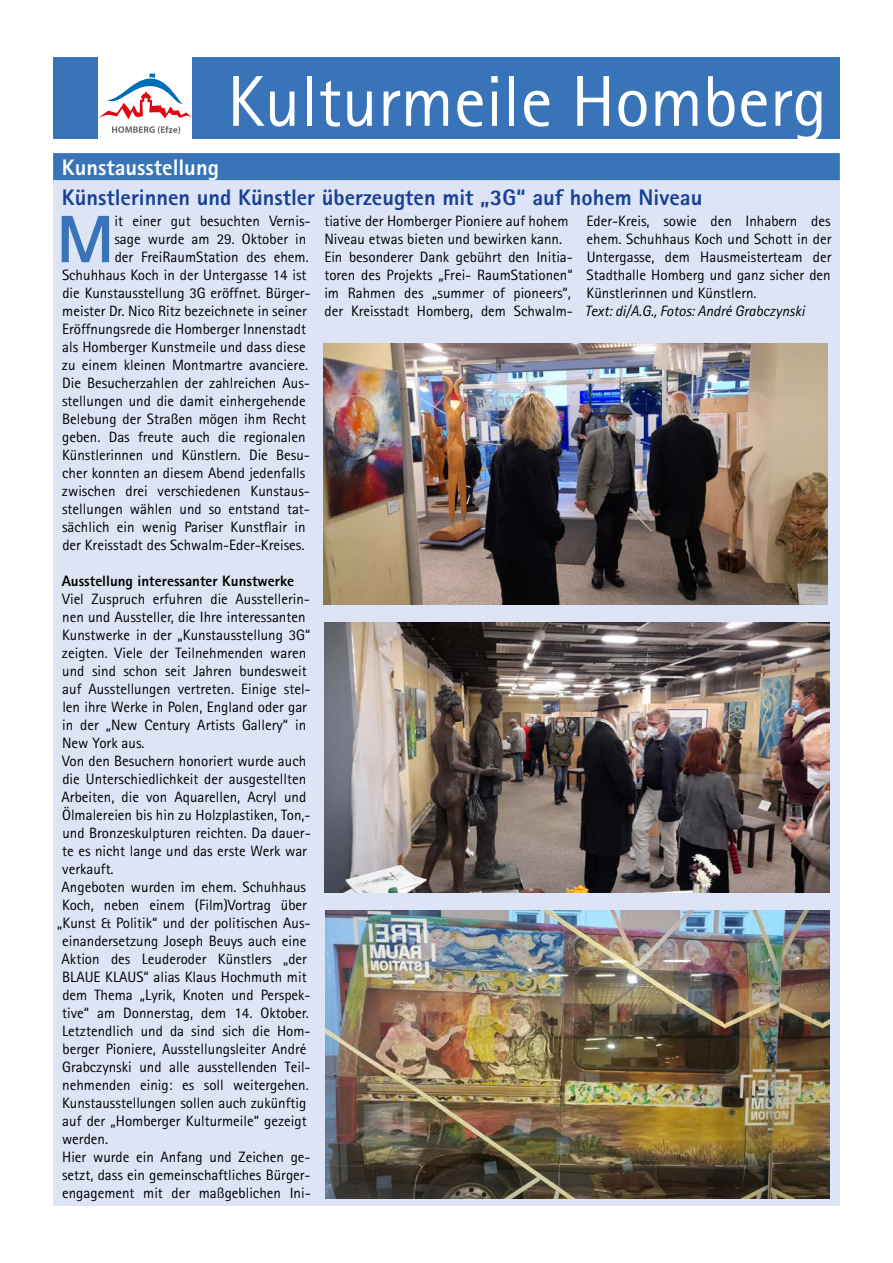
<style>
.page{position:relative;width:893px;height:1263px;background:#fff}
.page>*{position:absolute;margin:0;border:0;box-sizing:border-box;transform-origin:0 0}
.t1{font:72px "Rotis Sans Serif";color:#fff}
.t2{font:800 67.2px "Rotis Sans Serif";color:#3974b9}
.t3{font:800 22.5px "Rotis Sans Serif";color:#164194}
.t4{font:800 22.5px "Rotis Sans Serif";color:#fff}
.t5{font:15px/18px "Rotis Sans Serif";color:#000}
.t6{font:italic 15px "Rotis Sans Serif";color:#000}
.t7{font:800 15px "Rotis Sans Serif";color:#000}
</style>
<div class="page">
<div style="left:53px;top:57px;width:787px;height:82px;background:#3974b9"></div>
<div style="left:98px;top:57px;width:94px;height:94px;background:#fff"></div>
<svg style="left:112px;top:126px;width:68px;height:8px"></svg>
<svg style="left:98px;top:74px;width:94px;height:45px"></svg>
<div style="left:53px;top:153px;width:787px;height:1052px;background:#dce4f5"></div>
<div style="left:53px;top:153px;width:787px;height:27px;background:#3974b9"></div>
<img style="left:323px;top:343px;width:504px;height:261px">
<img style="left:325px;top:910px;width:504px;height:288px">
<img style="left:324px;top:622px;width:505px;height:270px">
<h1 class="t1" style="left:227px;top:59px;width:601px">Kulturmeile Homberg</h1>
<h3 class="t4" style="left:62px;top:153px;width:159px">Kunstausstellung</h3>
<h3 class="t3" style="left:62px;top:183px;width:642px">Künstlerinnen und Künstler überzeugten mit „3G“ auf hohem Niveau</h3>
<h2 class="t2" style="left:57px;top:197px;width:59px">M</h2>
<p class="t5" style="left:114px;top:212px;width:198px">it einer gut besuchten Vernis-</p>
<p class="t5" style="left:324px;top:212px;width:250px">tiative der Homberger Pioniere auf hohem Niveau etwas bieten und bewirken kann.<br>Ein besonderer Dank gebührt den Initia&shy;toren des Projekts „Frei- RaumStationen“ im Rahmen des „summer of pioneers“, der Kreisstadt Homberg, dem Schwalm-</p>
<p class="t5" style="left:586px;top:212px;width:246px;text-align:justify">Eder-Kreis, sowie den Inhabern des ehem. Schuhhaus Koch und Schott in der Untergasse, dem Hausmeisterteam der Stadthalle Homberg und ganz sicher den Künstlerinnen und Künstlern.</p>
<p class="t5" style="left:114px;top:230px;width:193px">sage wurde am 29. Oktober in</p>
<p class="t5" style="left:115px;top:248px;width:196px">der FreiRaumStation des ehem.</p>
<p class="t5" style="left:62px;top:266px;width:246px">Schuhhaus Koch in der Untergasse 14 ist</p>
<p class="t5" style="left:62px;top:284px;width:250px">die Kunstausstellung 3G eröffnet. Bürger-</p>
<p class="t5" style="left:62px;top:302px;width:246px">meister Dr. Nico Ritz bezeichnete in seiner</p>
<p class="t5" style="left:62px;top:320px;width:245px">Eröffnungsrede die Homberger Innenstadt</p>
<p class="t5" style="left:62px;top:338px;width:245px">als Homberger Kunstmeile und dass diese</p>
<p class="t5" style="left:62px;top:356px;width:248px">zu einem kleinen Montmartre avanciere.</p>
<p class="t5" style="left:62px;top:374px;width:249px">Die Besucherzahlen der zahlreichen Aus-</p>
<p class="t5" style="left:62px;top:392px;width:245px">stellungen und die damit einhergehende</p>
<p class="t5" style="left:62px;top:410px;width:245px">Belebung der Straßen mögen ihm Recht</p>
<p class="t5" style="left:62px;top:428px;width:245px">geben. Das freute auch die regionalen</p>
<p class="t5" style="left:62px;top:446px;width:249px">Künstlerinnen und Künstlern. Die Besu-</p>
<p class="t5" style="left:62px;top:464px;width:245px">cher konnten an diesem Abend jedenfalls</p>
<p class="t5" style="left:62px;top:482px;width:250px">zwischen drei verschiedenen Kunstaus-</p>
<p class="t5" style="left:62px;top:500px;width:249px">stellungen wählen und so entstand tat-</p>
<p class="t5" style="left:62px;top:518px;width:245px">sächlich ein wenig Pariser Kunstflair in</p>
<p class="t5" style="left:62px;top:536px;width:244px">der Kreisstadt des Schwalm-Eder-Kreises.</p>
<p class="t7" style="left:62px;top:572px;width:234px">Ausstellung interessanter Kunstwerke</p>
<p class="t5" style="left:62px;top:590px;width:249px">Viel Zuspruch erfuhren die Ausstellerin-</p>
<p class="t5" style="left:62px;top:608px;width:245px">nen und Aussteller, die Ihre interessanten</p>
<p class="t5" style="left:62px;top:626px;width:250px">Kunstwerke in der „Kunstausstellung 3G“</p>
<p class="t5" style="left:62px;top:644px;width:246px">zeigten. Viele der Teilnehmenden waren</p>
<p class="t5" style="left:62px;top:662px;width:246px">und sind schon seit Jahren bundesweit</p>
<p class="t5" style="left:62px;top:680px;width:250px">auf Ausstellungen vertreten. Einige stel-</p>
<p class="t5" style="left:62px;top:698px;width:246px">len ihre Werke in Polen, England oder gar</p>
<p class="t5" style="left:62px;top:716px;width:246px">in der „New Century Artists Gallery“ in</p>
<p class="t5" style="left:62px;top:734px;width:84px">New York aus.</p>
<p class="t5" style="left:62px;top:752px;width:246px">Von den Besuchern honoriert wurde auch</p>
<p class="t5" style="left:62px;top:770px;width:245px">die Unterschiedlichkeit der ausgestellten</p>
<p class="t5" style="left:62px;top:788px;width:246px">Arbeiten, die von Aquarellen, Acryl und</p>
<p class="t5" style="left:62px;top:806px;width:250px">Ölmalereien bis hin zu Holzplastiken, Ton,-</p>
<p class="t5" style="left:62px;top:824px;width:250px">und Bronzeskulpturen reichten. Da dauer-</p>
<p class="t5" style="left:62px;top:842px;width:246px">te es nicht lange und das erste Werk war</p>
<p class="t5" style="left:62px;top:860px;width:53px">verkauft.</p>
<p class="t5" style="left:62px;top:878px;width:246px">Angeboten wurden im ehem. Schuhhaus</p>
<p class="t5" style="left:62px;top:896px;width:246px">Koch, neben einem (Film)Vortrag über</p>
<p class="t5" style="left:57px;top:914px;width:255px">„Kunst &amp; Politik“ und der politischen Aus-</p>
<p class="t5" style="left:62px;top:932px;width:246px">einandersetzung Joseph Beuys auch eine</p>
<p class="t5" style="left:62px;top:950px;width:247px">Aktion des Leuderoder Künstlers „der</p>
<p class="t5" style="left:62px;top:968px;width:246px">BLAUE KLAUS“ alias Klaus Hochmuth mit</p>
<p class="t5" style="left:62px;top:986px;width:250px">dem Thema „Lyrik, Knoten und Perspek-</p>
<p class="t5" style="left:62px;top:1004px;width:248px">tive“ am Donnerstag, dem 14. Oktober.</p>
<p class="t5" style="left:62px;top:1022px;width:250px">Letztendlich und da sind sich die Hom-</p>
<p class="t5" style="left:62px;top:1040px;width:245px">berger Pioniere, Ausstellungsleiter André</p>
<p class="t5" style="left:62px;top:1058px;width:250px">Grabczynski und alle ausstellenden Teil-</p>
<p class="t5" style="left:62px;top:1076px;width:248px">nehmenden einig: es soll weitergehen.</p>
<p class="t5" style="left:62px;top:1094px;width:246px">Kunstausstellungen sollen auch zukünftig</p>
<p class="t5" style="left:62px;top:1112px;width:246px">auf der „Homberger Kulturmeile“ gezeigt</p>
<p class="t5" style="left:62px;top:1130px;width:48px">werden.</p>
<p class="t5" style="left:62px;top:1148px;width:250px">Hier wurde ein Anfang und Zeichen ge-</p>
<p class="t5" style="left:62px;top:1166px;width:250px">setzt, dass ein gemeinschaftliches Bürger-</p>
<p class="t5" style="left:62px;top:1184px;width:250px">engagement mit der maßgeblichen Ini-</p>
<p class="t6" style="left:585px;top:302px;width:221px">Text: di/A.G., Fotos: André Grabczynski</p>
</div>
